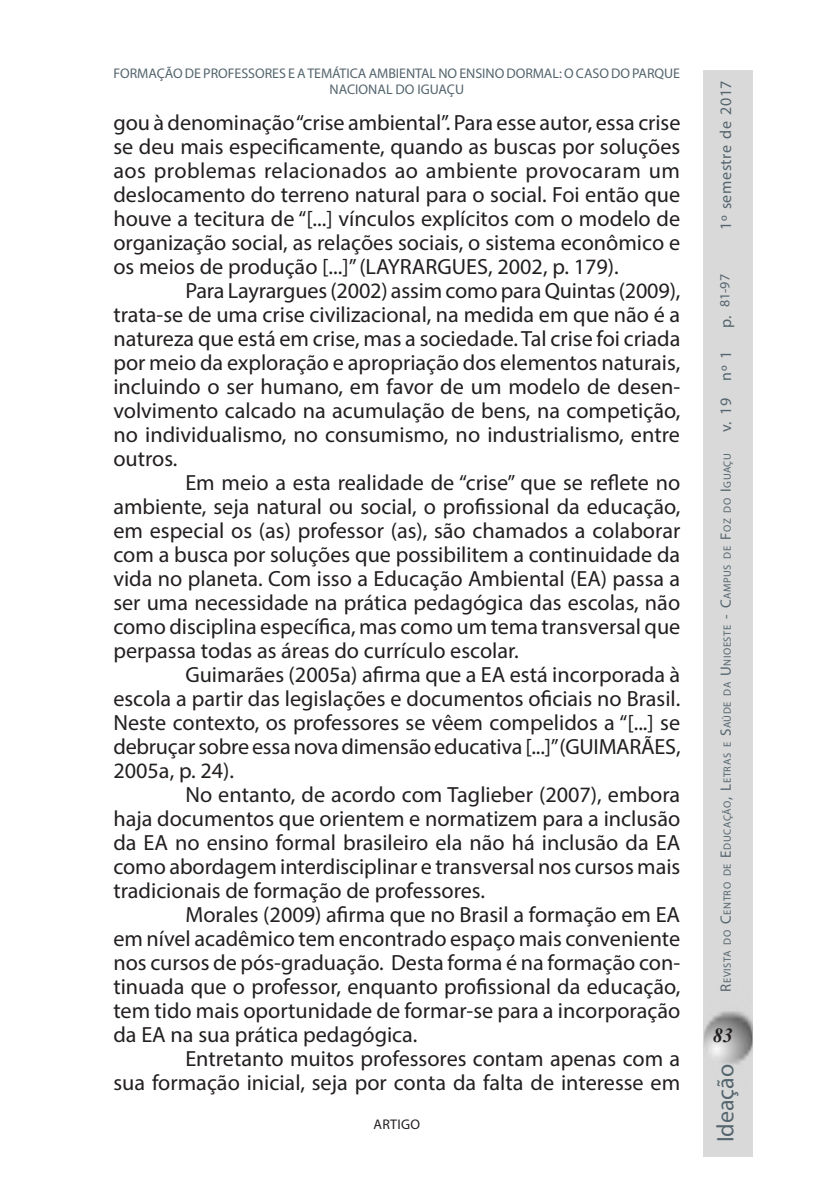
<style>
.page{position:relative;width:822px;height:1191px;background:#fff}
.page>*{position:absolute;margin:0;border:0;box-sizing:border-box;transform-origin:0 0}
.t1{font:24px "Myriad Pro";color:#54656e}
.A_D_TEXTO11{font:22px/24px "Myriad Pro";color:#231f20;text-align:justify}
.t2{font:italic 700 20px "Times New Roman";color:#231f20}
.t3{font:16px "Myriad Pro";letter-spacing:.035em;color:#54656e}
.A_B_AUTORES_interno{font:14px/16px "Myriad Pro";letter-spacing:-.005em;color:#54656e;text-align:center}
.t4{font:14px "Myriad Pro";letter-spacing:.02em;color:#231f20}
.t5{font:10.4px "Myriad Pro";letter-spacing:.055em;color:#54656e}
.s1{font-size:15px}
</style>
<div class="page">
<div style="left:703px;top:71px;width:49px;height:1086px;background:#d9d9d9"></div>
<p class="A_B_AUTORES_interno" style="left:113px;top:65px;width:568px">FORMAÇÃO DE PROFESSORES E A TEMÁTICA AMBIENTAL NO ENSINO DORMAL: O CASO DO PARQUE<br>NACIONAL DO IGUAÇU</p>
<p class="A_D_TEXTO11" style="left:113px;top:110px;width:569px">gou à denominação “crise ambiental”. Para esse autor, essa crise se deu mais especificamente, quando as buscas por soluções aos problemas relacionados ao ambiente provocaram um deslocamento do terreno natural para o social. Foi então que houve a tecitura de “[...] vínculos explícitos com o modelo de organização social, as relações sociais, o sistema econômico e os meios de produção [...]” (LAYRARGUES, 2002, p. 179).</p>
<p class="A_D_TEXTO11" style="left:113px;top:278px;width:569px;text-indent:72px">Para Layrargues (2002) assim como para Quintas (2009), trata-se de uma crise civilizacional, na medida em que não é a natureza que está em crise, mas a sociedade. Tal crise foi criada por meio da exploração e apropriação dos elementos naturais, incluindo o ser humano, em favor de um modelo de desen&shy;volvimento calcado na acumulação de bens, na competição, no individualismo, no consumismo, no industrialismo, entre outros.</p>
<p class="A_D_TEXTO11" style="left:113px;top:470px;width:568px;text-indent:72px">Em meio a esta realidade de “crise” que se reflete no ambiente, seja natural ou social, o profissional da educação, em especial os (as) professor (as), são chamados a colaborar com a busca por soluções que possibilitem a continuidade da vida no planeta. Com isso a Educação Ambiental (EA) passa a ser uma necessidade na prática pedagógica das escolas, não como disciplina específica, mas como um tema transversal que perpassa todas as áreas do currículo escolar.</p>
<p class="A_D_TEXTO11" style="left:113px;top:662px;width:569px;text-indent:72px">Guimarães (2005a) afirma que a EA está incorporada à escola a partir das legislações e documentos oficiais no Brasil.<br>Neste contexto, os professores se vêem compelidos a “[...] se debruçar sobre essa nova dimensão educativa [...]” (GUIMARÃES, 2005a, p. 24).</p>
<p class="A_D_TEXTO11" style="left:113px;top:782px;width:568px;text-indent:72px">No entanto, de acordo com Taglieber (2007), embora haja documentos que orientem e normatizem para a inclusão da EA no ensino formal brasileiro ela não há inclusão da EA como abordagem interdisciplinar e transversal nos cursos mais tradicionais de formação de professores.</p>
<p class="A_D_TEXTO11" style="left:113px;top:902px;width:568px;text-indent:72px">Morales (2009) afirma que no Brasil a formação em EA em nível acadêmico tem encontrado espaço mais conveniente nos cursos de pós-graduação. Desta forma é na formação con&shy;tinuada que o professor, enquanto profissional da educação, tem tido mais oportunidade de formar-se para a incorporação da EA na sua prática pedagógica.</p>
<p class="A_D_TEXTO11" style="left:113px;top:1046px;width:568px;text-align:right">Entretanto muitos professores contam apenas com a<br>sua formação inicial, seja por conta da falta de interesse em</p>
<p class="t4" style="left:373px;top:1115px;width:48px">ARTIGO</p>
<p class="t3" style="left:716px;top:230px;width:151px;rotate:-90deg">1º semestre de 2017</p>
<p class="A_B_AUTORES_interno" style="left:716px;top:307px;width:35px;rotate:-90deg">81-97</p>
<p class="t3" style="left:716px;top:328px;width:14px;rotate:-90deg">p.</p>
<p class="t3" style="left:716px;top:432px;width:83px;rotate:-90deg">v. 19 nº 1</p>
<p class="t5" style="left:721px;top:991px;width:540px;rotate:-90deg"><span class="s1">R</span>evista do <span class="s1">C</span>entro de <span class="s1">E</span>ducação<span class="s1">, L</span>etras e <span class="s1">S</span>aúde da <span class="s1">U</span> nioeste <span class="s1">- C</span>ampus de <span class="s1">F</span>oz do <span class="s1">I</span> guaçu</p>
<p class="t2" style="left:713px;top:1021px;width:21px">83</p>
<p class="t1" style="left:711px;top:1142px;width:80px;rotate:-90deg">Ideação</p>
</div>
